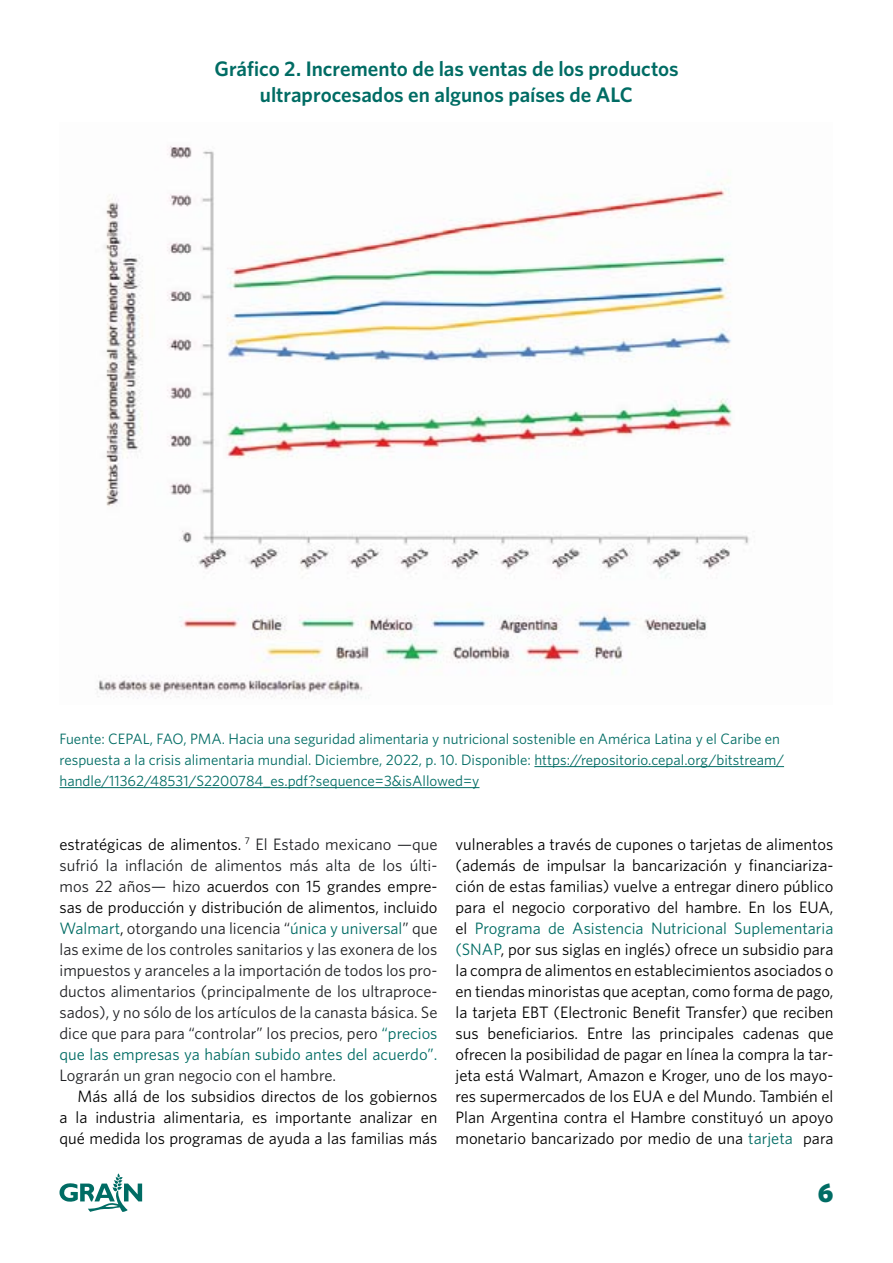
<style>
.page{position:relative;width:893px;height:1263px;background:#fff}
.page>*{position:absolute;margin:0;border:0;box-sizing:border-box;transform-origin:0 0}
.t1{font:900 27px "Whitney";color:#006c64}
.t2{font:600 21px/25.2px "Whitney";color:#006c64;text-align:center}
.t3{font:16.5px/21px "Whitney";color:#000;text-align:justify}
.t4{font:16.5px/21px "Whitney";color:#202124;text-align:justify}
.t5{font:15px/21px "Whitney";color:#006c64}
.s1{color:#000}
.s2{color:#006c64}
</style>
<div class="page">
<svg style="left:60px;top:1173px;width:82px;height:39px"></svg>
<img style="left:95px;top:146px;width:654px;height:553px">
<hr style="left:534px;top:766px;width:250px;height:1px;background:#006c64">
<hr style="left:60px;top:787px;width:419px;height:1px;background:#006c64">
<p class="t2" style="left:214px;top:56px;width:466px">Gráfico 2. Incremento de las ventas de los productos ultraprocesados en algunos países de ALC</p>
<p class="t5" style="left:60px;top:727px;width:726px">Fuente: CEPAL, FAO, PMA. Hacia una seguridad alimentaria y nutricional sostenible en América Latina y el Caribe en respuesta a la crisis alimentaria mundial. Diciembre, 2022, p. 10. Disponible: https://repositorio.cepal.org/bitstream/ handle/11362/48531/S2200784_es.pdf?sequence=3&amp;isAllowed=y</p>
<p class="t4" style="left:60px;top:833px;width:379px"><span class="s1">estratégicas de alimentos.</span> <sup>7</sup> El Estado mexicano —que sufrió la inflación de alimentos más alta de los últi&shy;mos 22 años— hizo <span class="s1">acuerdos con 15 grandes empre&shy;sas de producción y distribución de alimentos, incluido </span><span class="s2">Walmart</span><span class="s1">,</span> otorgando una licencia “<span class="s2">única y universal</span>” que las exime de los controles sanitarios y las exonera de los impuestos y aranceles a la importación de todos los pro&shy;ductos alimentarios (principalmente de los ultraproce&shy;sados), y no sólo de los artículos de la canasta básica. Se dice que para para “controlar” los precios, pero <span class="s2">“precios que las empresas ya habían subido antes del acuerdo”.</span></p>
<p class="t4" style="left:60px;top:1064px;width:278px">Lograrán un gran negocio con el hambre.</p>
<p class="t3" style="left:60px;top:1085px;width:379px;text-indent:18px">Más allá de los subsidios directos de los gobiernos a la industria alimentaria, es importante analizar en qué medida los programas de ayuda a las familias más</p>
<p class="t3" style="left:455px;top:833px;width:379px">vulnerables a través de cupones o tarjetas de alimentos (además de impulsar la bancarización y financiariza&shy;ción de estas familias) vuelve a entregar dinero público para el negocio corporativo del hambre. En los EUA, el <span class="s2">Programa de Asistencia Nutricional Suplementaria (SNAP</span>, por sus siglas en inglés) ofrece un subsidio para la compra de alimentos en establecimientos asociados o en tiendas minoristas que aceptan, como forma de pago, la tarjeta EBT (Electronic Benefit Transfer) que reciben sus beneficiarios. Entre las principales cadenas que ofrecen la posibilidad de pagar en línea la compra la tar&shy;jeta está Walmart, Amazon e Kroger, uno de los mayo&shy;res supermercados de los EUA e del Mundo. También el Plan Argentina contra el Hambre constituyó un apoyo monetario bancarizado por medio de una <span class="s2">tarjeta</span> para</p>
<h1 class="t1" style="left:818px;top:1176px;width:17px">6</h1>
</div>
